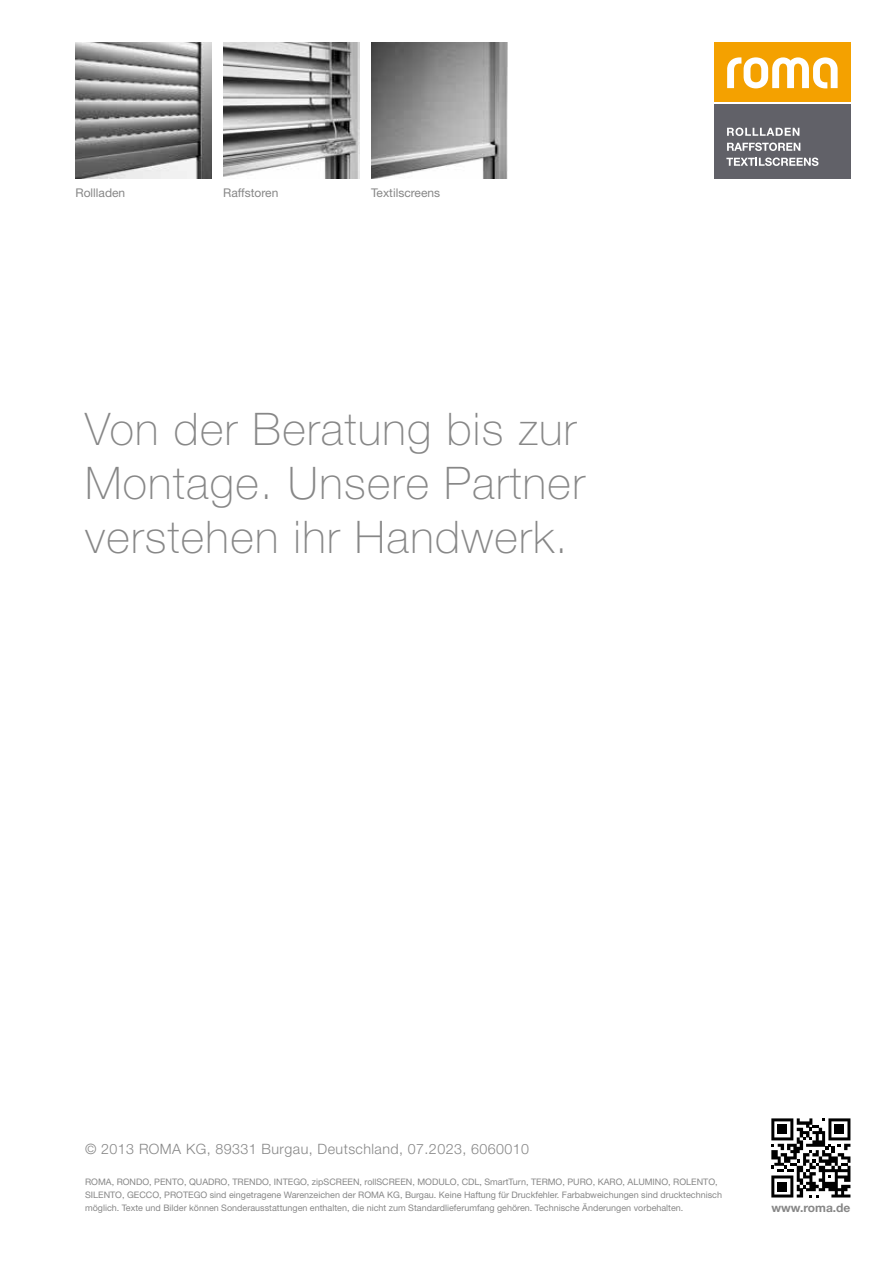
<style>
.page{position:relative;width:893px;height:1263px;background:#fff}
.page>*{position:absolute;margin:0;border:0;box-sizing:border-box;transform-origin:0 0}
.t1{font:100 45px/54px "Helvetica Neue LT Std";letter-spacing:.03em;color:#878787}
.t2{font:300 14.25px "Helvetica Neue LT Std";letter-spacing:.03em;color:#878787}
.t3{font:12px "Helvetica Neue LT Std";color:#878787}
.t4{font:700 12px "Helvetica Neue LT Std";color:#878787}
.t5{font:9px/12.9px "Helvetica Neue LT Std";color:#878787}
</style>
<div class="page">
<img style="left:223px;top:43px;width:136px;height:136px">
<img style="left:371px;top:43px;width:136px;height:136px">
<img style="left:75px;top:43px;width:137px;height:136px">
<svg style="left:771px;top:1118px;width:79px;height:79px"></svg>
<div style="left:714px;top:43px;width:136px;height:59px;background:#f4a100"></div>
<div style="left:714px;top:104px;width:136px;height:75px;background:#616168"></div>
<svg style="left:727px;top:57px;width:111px;height:31px"></svg>
<svg style="left:727px;top:128px;width:72px;height:8px"></svg>
<svg style="left:727px;top:143px;width:73px;height:8px"></svg>
<svg style="left:726px;top:158px;width:92px;height:8px"></svg>
<h3 class="t3" style="left:75px;top:186px;width:51px">Rollladen</h3>
<h3 class="t3" style="left:223px;top:186px;width:57px">Raffstoren</h3>
<h3 class="t3" style="left:371px;top:186px;width:71px">Textilscreens</h3>
<h1 class="t1" style="left:85px;top:402px;width:501px">Von der Beratung bis zur<br>Montage. Unsere Partner verstehen ihr Handwerk.</h1>
<h2 class="t2" style="left:85px;top:1140px;width:446px">© 2013 ROMA KG, 89331 Burgau, Deutschland, 07.2023, 6060010</h2>
<p class="t5" style="left:85px;top:1175px;width:638px">ROMA, RONDO, PENTO, QUADRO, TRENDO, INTEGO, zipSCREEN, rollSCREEN, MODULO, CDL, SmartTurn, TERMO, PURO, KARO, ALUMINO, ROLENTO,<br>SILENTO, GECCO, PROTEGO sind eingetragene Warenzeichen der ROMA KG, Burgau. Keine Haftung für Druckfehler. Farbabweichungen sind drucktechnisch möglich. Texte und Bilder können Sonderausstattungen enthalten, die nicht zum Standardlieferumfang gehören. Technische Änderungen vorbehalten.</p>
<h3 class="t4" style="left:771px;top:1200px;width:81px">www.roma.de</h3>
</div>
